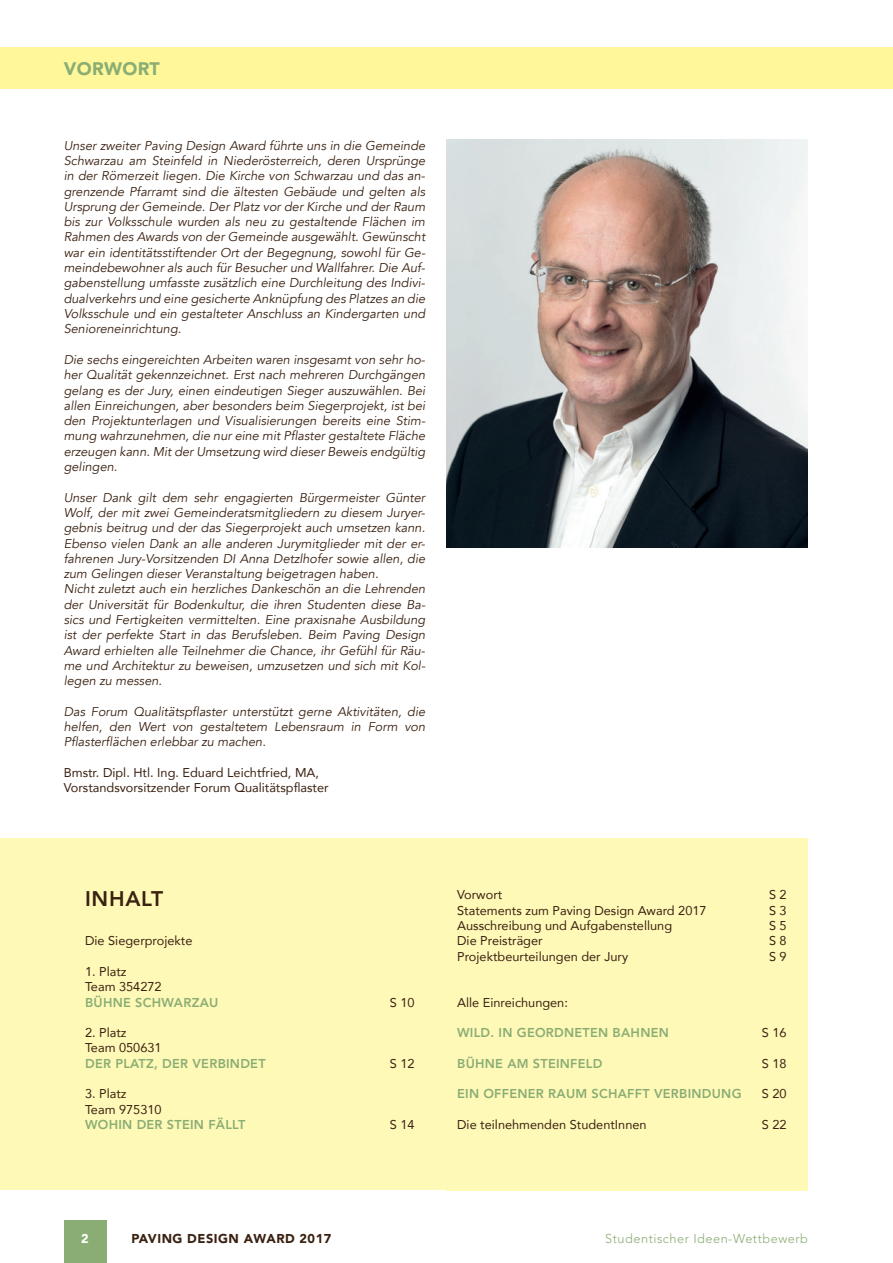
<style>
.page{position:relative;width:893px;height:1263px;background:#fff}
.page>*{position:absolute;margin:0;border:0;box-sizing:border-box;transform-origin:0 0}
.t1{font:800 21px "Avenir";letter-spacing:.035em;color:#3a2111}
.t2{font:900 18px "Avenir";letter-spacing:.02em;color:#8aad74}
.t3{font:italic 12.75px/15.3px "Avenir";color:#3a2111;text-align:justify}
.t4{font:12.75px/15.3px "Avenir";color:#3a2111}
.t5{font:800 12.75px "Avenir";letter-spacing:.02em;color:#8aad74}
.t6{font:300 12.75px "Avenir";letter-spacing:.04em;color:#8aad74}
.t7{font:900 12.75px "Avenir";letter-spacing:.04em;color:#3a2111}
.t8{font:900 12.75px "Avenir";color:#fff}
</style>
<div class="page">
<div style="left:64px;top:1220px;width:42px;height:43px;background:#8aad74"></div>
<hr style="left:892px;top:502px;width:1px;height:306px;background:#fff79a">
<hr style="left:892px;top:838px;width:1px;height:306px;background:#fff79a">
<div style="left:0;top:838px;width:808px;height:352px;background:#fff9b8"></div>
<img style="left:446px;top:139px;width:362px;height:408px">
<div style="left:0;top:47px;width:893px;height:42px;background:#fff79a"></div>
<h2 class="t2" style="left:64px;top:57px;width:98px">VORWORT</h2>
<p class="t3" style="left:64px;top:138px;width:363px">Unser zweiter Paving Design Award führte uns in die Gemeinde Schwarzau am Steinfeld in Niederösterreich, deren Ursprünge in der Römerzeit liegen. Die Kirche von Schwarzau und das an&shy;grenzende Pfarramt sind die ältesten Gebäude und gelten als Ursprung der Gemeinde. Der Platz vor der Kirche und der Raum bis zur Volksschule wurden als neu zu gestaltende Flächen im Rahmen des Awards von der Gemeinde ausgewählt. Gewünscht war ein identitätsstiftender Ort der Begegnung, sowohl für Ge&shy;meindebewohner als auch für Besucher und Wallfahrer. Die Auf&shy;gabenstellung umfasste zusätzlich eine Durchleitung des Indivi&shy;dualverkehrs und eine gesicherte Anknüpfung des Platzes an die Volksschule und ein gestalteter Anschluss an Kindergarten und Senioreneinrichtung.</p>
<p class="t3" style="left:64px;top:352px;width:363px">Die sechs eingereichten Arbeiten waren insgesamt von sehr ho&shy;her Qualität gekennzeichnet. Erst nach mehreren Durchgängen gelang es der Jury, einen eindeutigen Sieger auszuwählen. Bei allen Einreichungen, aber besonders beim Siegerprojekt, ist bei den Projektunterlagen und Visualisierungen bereits eine Stim&shy;mung wahrzunehmen, die nur eine mit Pflaster gestaltete Fläche erzeugen kann. Mit der Umsetzung wird dieser Beweis endgültig gelingen.</p>
<p class="t3" style="left:64px;top:490px;width:363px;text-align:left">Unser Dank gilt dem sehr engagierten Bürgermeister Günter Wolf, der mit zwei Gemeinderatsmitgliedern zu diesem Juryer&shy;gebnis beitrug und der das Siegerprojekt auch umsetzen kann.<br>Ebenso vielen Dank an alle anderen Jurymitglieder mit der er&shy;fahrenen Jury-Vorsitzenden DI Anna Detzlhofer sowie allen, die zum Gelingen dieser Veranstaltung beigetragen haben.<br>Nicht zuletzt auch ein herzliches Dankeschön an die Lehrenden der Universität für Bodenkultur, die ihren Studenten diese Ba&shy;sics und Fertigkeiten vermittelten. Eine praxisnahe Ausbildung ist der perfekte Start in das Berufsleben. Beim Paving Design Award erhielten alle Teilnehmer die Chance, ihr Gefühl für Räu&shy;me und Architektur zu beweisen, umzusetzen und sich mit Kol&shy;legen zu messen.</p>
<p class="t3" style="left:64px;top:704px;width:363px">Das Forum Qualitätspflaster unterstützt gerne Aktivitäten, die helfen, den Wert von gestaltetem Lebensraum in Form von Pflasterflächen erlebbar zu machen.</p>
<p class="t4" style="left:64px;top:765px;width:266px">Bmstr. Dipl. Htl. Ing. Eduard Leichtfried, MA,<br>Vorstandsvorsitzender Forum Qualitätspflaster</p>
<h1 class="t1" style="left:85px;top:887px;width:79px">INHALT</h1>
<p class="t4" style="left:85px;top:933px;width:109px">Die Siegerprojekte</p>
<p class="t4" style="left:85px;top:963px;width:78px">1. Platz<br>Team 354272</p>
<p class="t5" style="left:85px;top:994px;width:135px">BÜHNE SCHWARZAU</p>
<p class="t4" style="left:390px;top:994px;width:26px">S 10</p>
<p class="t4" style="left:85px;top:1025px;width:78px">2. Platz<br>Team 050631</p>
<p class="t5" style="left:85px;top:1056px;width:182px">DER PLATZ, DER VERBINDET</p>
<p class="t4" style="left:390px;top:1055px;width:26px">S 12</p>
<p class="t4" style="left:85px;top:1086px;width:78px">3. Platz<br>Team 975310</p>
<p class="t5" style="left:85px;top:1117px;width:162px">WOHIN DER STEIN FÄLLT</p>
<p class="t4" style="left:390px;top:1116px;width:26px">S 14</p>
<p class="t4" style="left:457px;top:887px;width:47px">Vorwort</p>
<p class="t4" style="left:769px;top:887px;width:19px">S 2</p>
<p class="t4" style="left:457px;top:902px;width:251px">Statements zum Paving Design Award 2017</p>
<p class="t4" style="left:769px;top:902px;width:19px">S 3</p>
<p class="t4" style="left:457px;top:918px;width:216px">Ausschreibung und Aufgabenstellung</p>
<p class="t4" style="left:769px;top:918px;width:19px">S 5</p>
<p class="t4" style="left:457px;top:933px;width:87px">Die Preisträger</p>
<p class="t4" style="left:769px;top:933px;width:19px">S 8</p>
<p class="t4" style="left:457px;top:948px;width:173px">Projektbeurteilungen der Jury</p>
<p class="t4" style="left:769px;top:948px;width:19px">S 9</p>
<p class="t4" style="left:457px;top:994px;width:112px">Alle Einreichungen:</p>
<p class="t5" style="left:457px;top:1025px;width:213px">WILD. IN GEORDNETEN BAHNEN</p>
<p class="t4" style="left:762px;top:1025px;width:26px">S 16</p>
<p class="t5" style="left:457px;top:1056px;width:147px">BÜHNE AM STEINFELD</p>
<p class="t4" style="left:762px;top:1055px;width:26px">S 18</p>
<p class="t5" style="left:457px;top:1086px;width:286px">EIN OFFENER RAUM SCHAFFT VERBINDUNG</p>
<p class="t4" style="left:762px;top:1086px;width:26px">S 20</p>
<p class="t4" style="left:457px;top:1116px;width:191px">Die teilnehmenden StudentInnen</p>
<p class="t4" style="left:762px;top:1116px;width:26px">S 22</p>
<p class="t8" style="left:81px;top:1231px;width:9px">2</p>
<p class="t7" style="left:131px;top:1231px;width:201px">PAVING DESIGN AWARD 2017</p>
<p class="t6" style="left:605px;top:1231px;width:204px">Studentischer Ideen-Wettbewerb</p>
</div>
